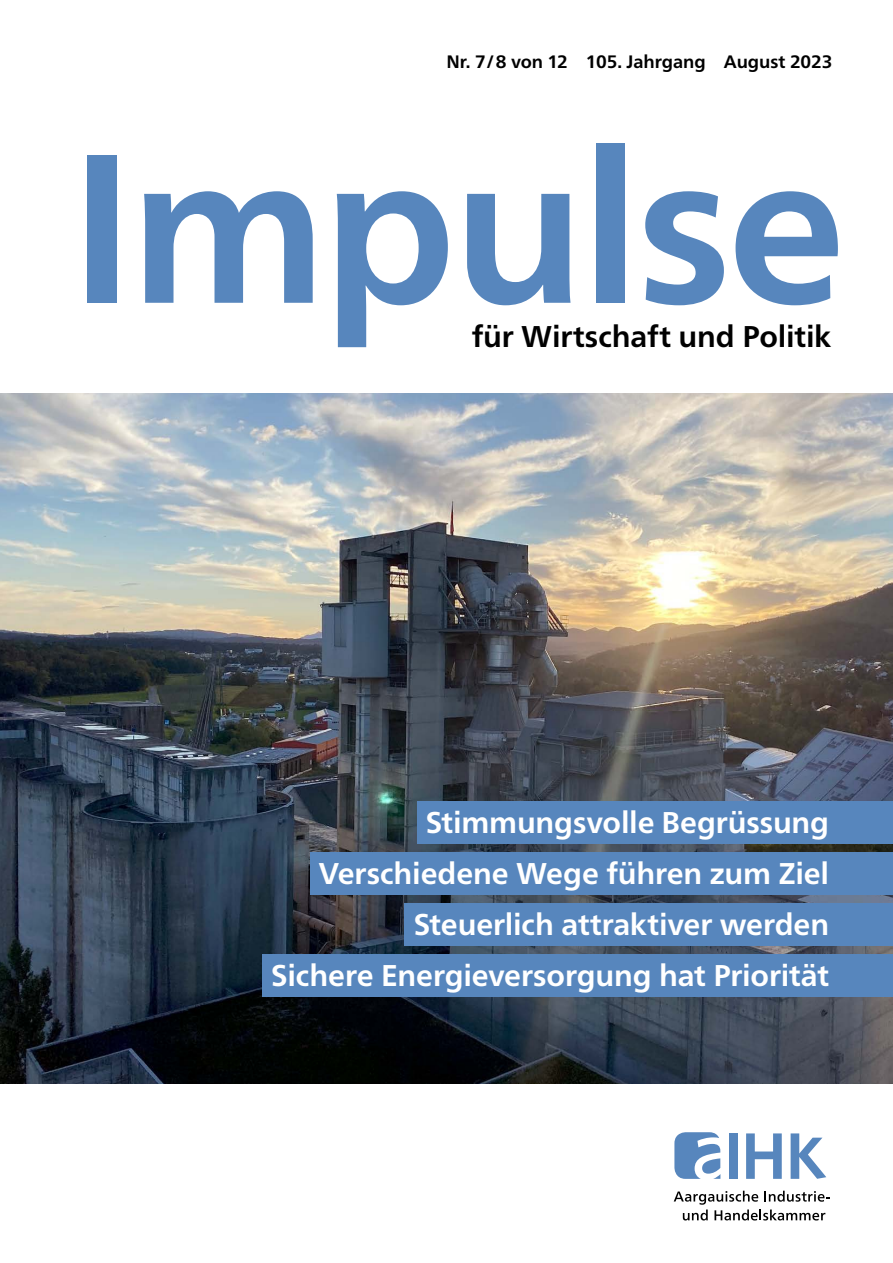
<style>
.page{position:relative;width:893px;height:1263px;background:#fff}
.page>*{position:absolute;margin:0;border:0;box-sizing:border-box;transform-origin:0 0}
.t1{font:700 211.5px "Frutiger Neue LT Pro";letter-spacing:-.02em;color:#5786bd}
.t2{font:700 30px/50.8px "Frutiger Neue LT Pro";letter-spacing:-.005em;color:#fff;text-align:right}
.t3{font:700 30px "Frutiger Neue LT Pro";letter-spacing:-.005em;color:#000}
.t4{font:700 18px "Frutiger Neue LT Pro";letter-spacing:-.005em;color:#000}
</style>
<div class="page">
<svg style="left:674px;top:1191px;width:156px;height:29px"></svg>
<div style="left:729px;top:1133px;width:9px;height:46px;background:#5786bd"></div>
<svg style="left:746px;top:1133px;width:36px;height:46px"></svg>
<svg style="left:791px;top:1133px;width:35px;height:46px"></svg>
<svg style="left:674px;top:1132px;width:46px;height:47px"></svg>
<img style="left:0;top:393px;width:893px;height:690px">
<div style="left:417px;top:801px;width:476px;height:43px;background:#5786bd"></div>
<div style="left:310px;top:852px;width:583px;height:43px;background:#5786bd"></div>
<div style="left:263px;top:954px;width:630px;height:43px;background:#5786bd"></div>
<div style="left:405px;top:903px;width:488px;height:43px;background:#5786bd"></div>
<p class="t4" style="left:446px;top:51px;width:388px">Nr. 7/8 von 12 105. Jahrgang August 2023</p>
<h1 class="t1" style="left:69px;top:104px;width:779px">Impulse</h1>
<p class="t3" style="left:472px;top:319px;width:361px">für Wirtschaft und Politik</p>
<p class="t2" style="left:319px;top:797px;width:512px">Stimmungsvolle Begrüssung<br>Verschiedene Wege führen zum Ziel</p>
<p class="t2" style="left:414px;top:899px;width:417px">Steuerlich attraktiver werden</p>
<p class="t2" style="left:271px;top:949px;width:560px">Sichere Energieversorgung hat Priorität</p>
</div>
